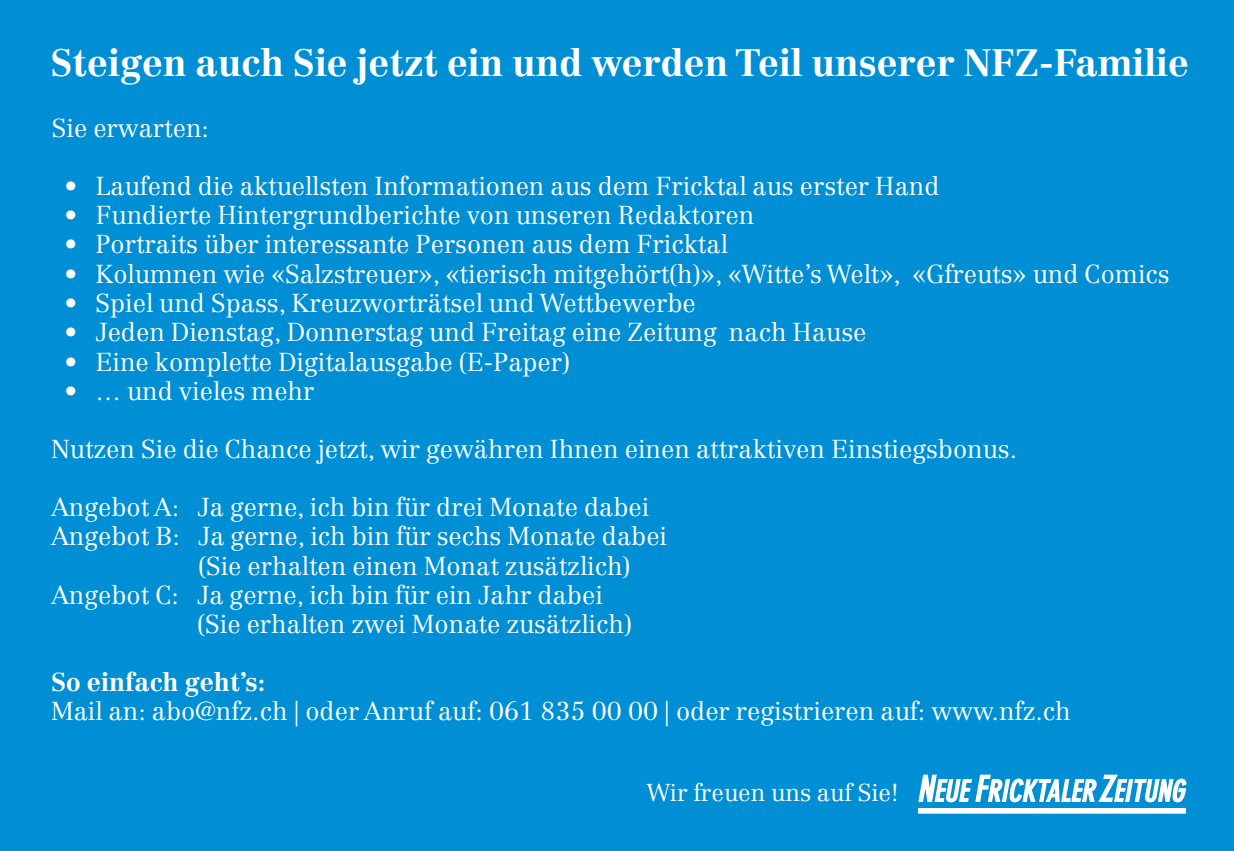
<style>
.page{position:relative;width:1234px;height:851px;background:#fff}
.page>*{position:absolute;margin:0;border:0;box-sizing:border-box;transform-origin:0 0}
._01_Grundschrift_Ins{font:700 37.5px "Centennial LT Std";color:#fff}
._01_Grundschrift_Ins-2{font:300 25.5px/29.2px "Centennial LT Std";color:#fff}
._01_Grundschrift_Ins-3{font:700 25.5px "Centennial LT Std";color:#fff}
._01_Grundschrift_Ins-4{font:300 24px "Centennial LT Std";color:#fff}
</style>
<div class="page">
<div style="left:0;top:0;width:1233px;height:850px;background:#008fd5"></div>
<svg style="left:918px;top:774px;width:268px;height:36px"></svg>
<div style="left:918px;top:808px;width:266px;height:5px;background:#fff"></div>
<p class="_01_Grundschrift_Ins" style="left:50px;top:40px;width:1139px">Steigen auch Sie jetzt ein und werden Teil unserer NFZ-Familie</p>
<p class="_01_Grundschrift_Ins-2" style="left:52px;top:113px;width:159px">Sie erwarten:</p>
<p class="_01_Grundschrift_Ins-2" style="left:65px;top:171px;width:876px">• Laufend die aktuellsten Informationen aus dem Fricktal aus erster Hand</p>
<p class="_01_Grundschrift_Ins-2" style="left:65px;top:200px;width:691px">• Fundierte Hintergrundberichte von unseren Redaktoren</p>
<p class="_01_Grundschrift_Ins-2" style="left:65px;top:230px;width:664px">• Portraits über interessante Personen aus dem Fricktal</p>
<p class="_01_Grundschrift_Ins-2" style="left:65px;top:259px;width:1106px">• Kolumnen wie «Salzstreuer», «tierisch mitgehört(h)», «Witte’s Welt», «Gfreuts» und Comics</p>
<p class="_01_Grundschrift_Ins-2" style="left:65px;top:288px;width:632px">• Spiel und Spass, Kreuzworträtsel und Wettbewerbe</p>
<p class="_01_Grundschrift_Ins-2" style="left:65px;top:317px;width:803px">• Jeden Dienstag, Donnerstag und Freitag eine Zeitung nach Hause</p>
<p class="_01_Grundschrift_Ins-2" style="left:65px;top:347px;width:507px">• Eine komplette Digitalausgabe (E-Paper)</p>
<p class="_01_Grundschrift_Ins-2" style="left:65px;top:376px;width:251px">• … und vieles mehr</p>
<p class="_01_Grundschrift_Ins-2" style="left:51px;top:434px;width:967px">Nutzen Sie die Chance jetzt, wir gewähren Ihnen einen attraktiven Einstiegsbonus.</p>
<p class="_01_Grundschrift_Ins-2" style="left:51px;top:492px;width:599px">Angebot A: Ja gerne, ich bin für drei Monate dabei</p>
<p class="_01_Grundschrift_Ins-2" style="left:198px;top:521px;width:470px;text-indent:-147px">Angebot B: Ja gerne, ich bin für sechs Monate dabei (Sie erhalten einen Monat zusätzlich)</p>
<p class="_01_Grundschrift_Ins-2" style="left:197px;top:580px;width:436px;text-indent:-146px">Angebot C: Ja gerne, ich bin für ein Jahr dabei (Sie erhalten zwei Monate zusätzlich)</p>
<p class="_01_Grundschrift_Ins-3" style="left:51px;top:666px;width:216px">So einfach geht’s:</p>
<p class="_01_Grundschrift_Ins-2" style="left:51px;top:696px;width:1021px">Mail an: abo@nfz.ch | oder Anruf auf: 061 835 00 00 | oder registrieren auf: www.nfz.ch</p>
<p class="_01_Grundschrift_Ins-4" style="left:646px;top:778px;width:253px">Wir freuen uns auf Sie!</p>
</div>
